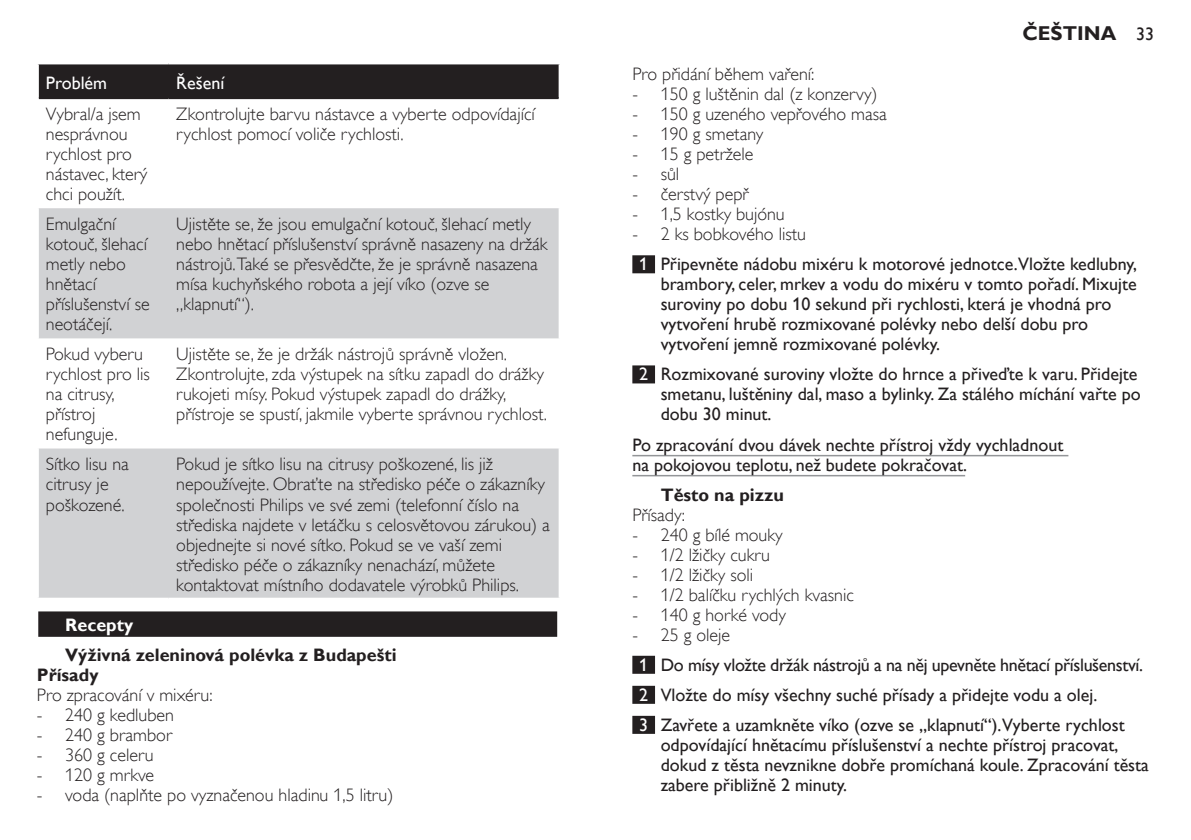
<style>
.page{position:relative;width:1191px;height:840px;background:#fff}
.page>*{position:absolute;margin:0;border:0;box-sizing:border-box;transform-origin:0 0}
.t1{font:700 20px "Gill Sans Alt One WGL";color:#231f20}
.t2{font:18px/20px "Gill Sans Alt One WGL Light";color:#231f20}
.t3{font:18px/20px "Gill Sans Alt One WGL";color:#231f20}
.t4{font:700 18px/20px "Gill Sans Alt One WGL";color:#231f20}
.t5{font:18px "Gill Sans Alt One WGL";color:#fff}
.t6{font:700 18px "Gill Sans Alt One WGL";color:#fff}
.s1{font-weight:400;font-size:18px}
.s2{color:#fff}
</style>
<div class="page">
<div style="left:37px;top:610px;width:521px;height:28px;background:#484546"></div>
<div style="left:38px;top:611px;width:519px;height:25px;background:#231f20"></div>
<div style="left:39px;top:64px;width:519px;height:33px;background:#231f20"></div>
<svg style="left:39px;top:208px;width:519px;height:389px;fill:#d1d2d4"></svg>
<hr style="left:39px;top:97px;width:129px;height:2px;background:#231f20">
<hr style="left:168px;top:97px;width:390px;height:2px;background:#231f20">
<div style="left:632px;top:255px;width:23px;height:18px;background:#231f20"></div>
<div style="left:632px;top:365px;width:23px;height:18px;background:#231f20"></div>
<hr style="left:632px;top:454px;width:436px;height:2px;background:#939598">
<hr style="left:632px;top:474px;width:333px;height:2px;background:#939598">
<div style="left:632px;top:655px;width:23px;height:18px;background:#231f20"></div>
<div style="left:632px;top:685px;width:23px;height:18px;background:#231f20"></div>
<div style="left:632px;top:715px;width:23px;height:18px;background:#231f20"></div>
<p class="t5" style="left:46px;top:71px;width:63px">Problém</p>
<p class="t5" style="left:176px;top:71px;width:49px">Řešení</p>
<p class="t2" style="left:46px;top:104px;width:103px">Vybral/a jsem nesprávnou rychlost pro nástavec, který chci použít.</p>
<p class="t2" style="left:176px;top:104px;width:360px">Zkontrolujte barvu nástavce a vyberte odpovídající rychlost pomocí voliče rychlosti.</p>
<p class="t2" style="left:46px;top:214px;width:105px">Emulgační kotouč, šlehací metly nebo hnětací příslušenství se neotáčejí.</p>
<p class="t2" style="left:176px;top:214px;width:373px">Ujistěte se, že jsou emulgační kotouč, šlehací metly nebo hnětací příslušenství správně nasazeny na držák nástrojů.Také se přesvědčte, že je správně nasazena mísa kuchyňského robota a její víko (ozve se „klapnutí“).</p>
<p class="t2" style="left:46px;top:344px;width:106px">Pokud vyberu rychlost pro lis na citrusy, přístroj nefunguje.</p>
<p class="t2" style="left:176px;top:344px;width:372px">Ujistěte se, že je držák nástrojů správně vložen.<br>Zkontrolujte, zda výstupek na sítku zapadl do drážky rukojeti mísy. Pokud výstupek zapadl do drážky, přístroje se spustí, jakmile vyberte správnou rychlost.</p>
<p class="t2" style="left:46px;top:454px;width:84px">Sítko lisu na citrusy je poškozené.</p>
<p class="t2" style="left:176px;top:454px;width:375px">Pokud je sítko lisu na citrusy poškozené, lis již nepoužívejte. Obraťte na středisko péče o zákazníky společnosti Philips ve své zemi (telefonní číslo na střediska najdete v letáčku s celosvětovou zárukou) a objednejte si nové sítko. Pokud se ve vaší zemi středisko péče o zákazníky nenachází, můžete kontaktovat místního dodavatele výrobků Philips.</p>
<p class="t6" style="left:65px;top:612px;width:70px">Recepty</p>
<p class="t4" style="left:37px;top:644px;width:361px;text-indent:28px">Výživná zeleninová polévka z Budapešti<br>Přísady</p>
<p class="t2" style="left:37px;top:684px;width:177px">Pro zpracování v mixéru:</p>
<p class="t2" style="left:37px;top:704px;width:139px">- 240 g kedluben</p>
<p class="t2" style="left:37px;top:724px;width:137px">- 240 g brambor</p>
<p class="t2" style="left:37px;top:744px;width:118px">- 360 g celeru</p>
<p class="t2" style="left:37px;top:764px;width:119px">- 120 g mrkve</p>
<p class="t2" style="left:37px;top:784px;width:358px">- voda (naplňte po vyznačenou hladinu 1,5 litru)</p>
<p class="t1" style="left:1022px;top:20px;width:133px">Čeština <span class="s1">33</span></p>
<p class="t2" style="left:632px;top:64px;width:184px">Pro přidání během vaření:</p>
<p class="t2" style="left:632px;top:84px;width:247px">- 150 g luštěnin dal (z konzervy)</p>
<p class="t2" style="left:632px;top:104px;width:256px">- 150 g uzeného vepřového masa</p>
<p class="t2" style="left:632px;top:124px;width:133px">- 190 g smetany</p>
<p class="t2" style="left:632px;top:144px;width:123px">- 15 g petržele</p>
<p class="t2" style="left:632px;top:164px;width:48px">- sůl</p>
<p class="t2" style="left:632px;top:184px;width:118px">- čerstvý pepř</p>
<p class="t2" style="left:632px;top:204px;width:154px">- 1,5 kostky bujónu</p>
<p class="t2" style="left:632px;top:224px;width:175px">- 2 ks bobkového listu</p>
<p class="t3" style="left:660px;top:254px;width:478px;text-indent:-22px"><span class="s2">1</span> Připevněte nádobu mixéru k motorové jednotce.Vložte kedlubny, brambory, celer, mrkev a vodu do mixéru v tomto pořadí. Mixujte suroviny po dobu 10 sekund při rychlosti, která je vhodná pro vytvoření hrubě rozmixované polévky nebo delší dobu pro vytvoření jemně rozmixované polévky.</p>
<p class="t3" style="left:660px;top:364px;width:481px;text-indent:-22px"><span class="s2">2</span> Rozmixované suroviny vložte do hrnce a přiveďte k varu. Přidejte smetanu, luštěniny dal, maso a bylinky. Za stálého míchání vařte po dobu 30 minut.</p>
<p class="t3" style="left:632px;top:434px;width:432px">Po zpracování dvou dávek nechte přístroj vždy vychladnout na pokojovou teplotu, než budete pokračovat.</p>
<p class="t4" style="left:660px;top:484px;width:125px">Těsto na pizzu</p>
<p class="t2" style="left:632px;top:504px;width:54px">Přísady:</p>
<p class="t2" style="left:632px;top:524px;width:152px">- 240 g bílé mouky</p>
<p class="t2" style="left:632px;top:544px;width:139px">- 1/2 lžičky cukru</p>
<p class="t2" style="left:632px;top:564px;width:122px">- 1/2 lžičky soli</p>
<p class="t2" style="left:632px;top:584px;width:223px">- 1/2 balíčku rychlých kvasnic</p>
<p class="t2" style="left:632px;top:604px;width:155px">- 140 g horké vody</p>
<p class="t2" style="left:632px;top:624px;width:99px">- 25 g oleje</p>
<p class="t3" style="left:639px;top:649px;width:505px;line-height:30px"><span class="s2">1</span> Do mísy vložte držák nástrojů a na něj upevněte hnětací příslušenství.<br><span class="s2">2</span> Vložte do mísy všechny suché přísady a přidejte vodu a olej.<br><span class="s2">3</span> Zavřete a uzamkněte víko (ozve se „klapnutí“).Vyberte rychlost</p>
<p class="t3" style="left:660px;top:734px;width:490px">odpovídající hnětacímu příslušenství a nechte přístroj pracovat, dokud z těsta nevznikne dobře promíchaná koule. Zpracování těsta zabere přibližně 2 minuty.</p>
</div>
